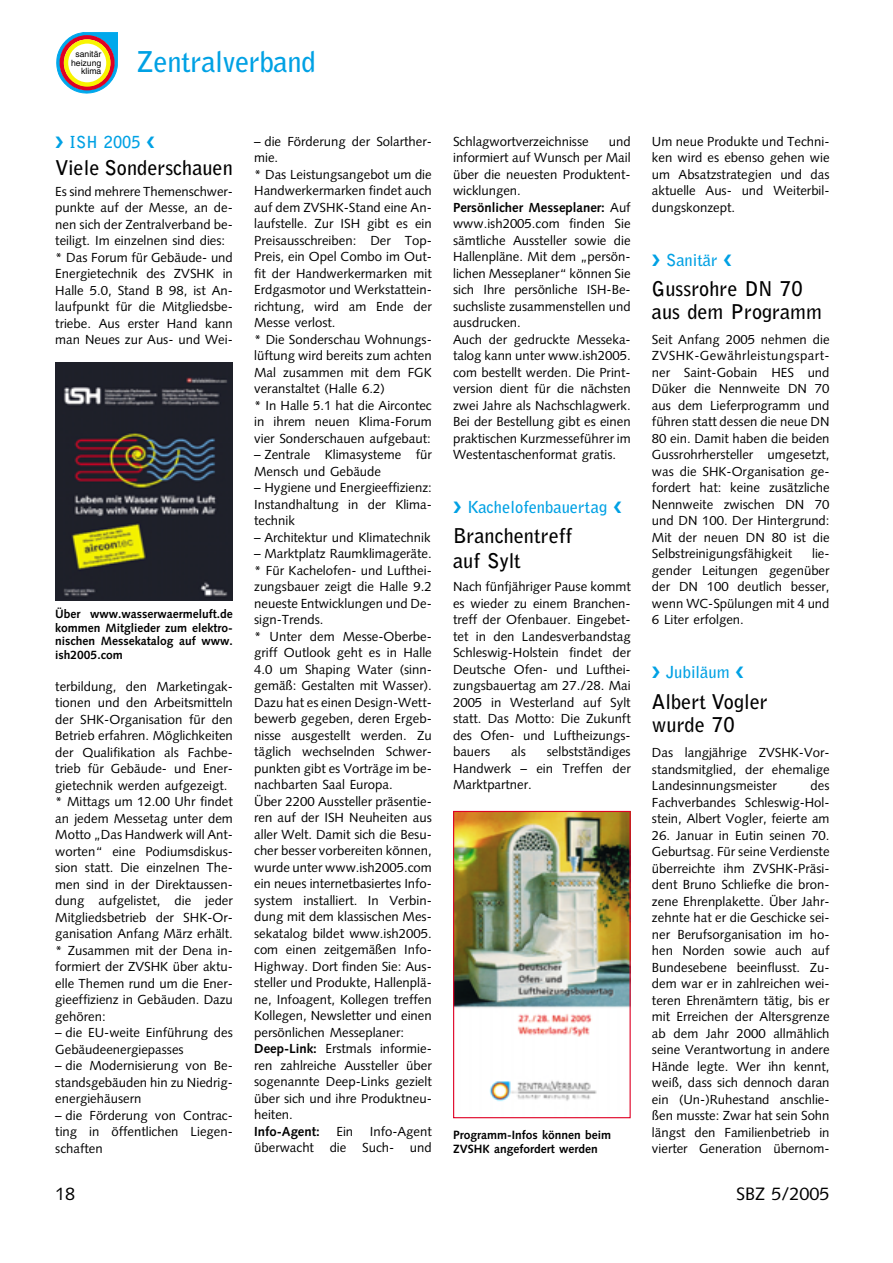
<style>
.page{position:relative;width:893px;height:1263px;background:#fff}
.page>*{position:absolute;margin:0;border:0;box-sizing:border-box;transform-origin:0 0}
.t1{font:700 28.5px "Bell Gothic";letter-spacing:-.01em;color:#00a1e4}
.t2{font:700 20.25px/23.2px "Bell Gothic";color:#000}
.t3{font:18px "Syntax";color:#000}
.t4{font:700 16.5px "Bell Gothic";color:#00a1e4}
.t5{font:13.2px/16.5px "Syntax";color:#000;text-align:justify}
.t6{font:700 13.2px "Syntax";color:#000}
.t7{font:700 12px/13.5px "Syntax";color:#000;text-align:justify}
.t8{font:8.7px/8.7px "Helvetica";color:#000;text-align:right}
.s1{font-weight:700}
</style>
<div class="page">
<svg style="left:57px;top:32px;width:61px;height:61px"></svg>
<svg style="left:60px;top:35px;width:55px;height:55px"></svg>
<svg style="left:64px;top:39px;width:46px;height:48px"></svg>
<img style="left:55px;top:362px;width:178px;height:238px">
<img style="left:455px;top:813px;width:173px;height:289px">
<div style="left:453px;top:811px;width:177px;height:307px;border:1px solid #df0024"></div>
<p class="t8" style="left:71px;top:51px;width:32px">sanitär heizung klima</p>
<h1 class="t1" style="left:136px;top:51px;width:181px">Zentralverband</h1>
<p class="t4" style="left:70px;top:136px;width:72px">ISH 2005</p>
<h2 class="t2" style="left:55px;top:157px;width:179px">Viele Sonderschauen</h2>
<p class="t5" style="left:55px;top:184px;width:179px;text-align:left">Es sind mehrere Themenschwer&shy;punkte auf der Messe, an de&shy;nen sich der Zentralverband be&shy;teiligt. Im einzelnen sind dies: * Das Forum für Gebäude- und<br>Energietechnik des ZVSHK in<br>Halle 5.0, Stand B 98, ist An&shy;laufpunkt für die Mitgliedsbe&shy;triebe. Aus erster Hand kann man Neues zur Aus- und Wei-</p>
<p class="t7" style="left:55px;top:608px;width:179px">Über www.wasserwaermeluft.de kommen Mitglieder zum elektro&shy;nischen Messekatalog auf www. ish2005.com</p>
<p class="t5" style="left:55px;top:679px;width:179px;text-align:left">terbildung, den Marketingak&shy;tionen und den Arbeitsmitteln der SHK-Organisation für den<br>Betrieb erfahren. Möglichkeiten der Qualifikation als Fachbe&shy;trieb für Gebäude- und Ener&shy;gietechnik werden aufgezeigt. * Mittags um 12.00 Uhr findet an jedem Messetag unter dem<br>Motto „Das Handwerk will Ant&shy;worten“ eine Podiumsdiskus&shy;sion statt. Die einzelnen The&shy;men sind in der Direktaussen&shy;dung aufgelistet, die jeder<br>Mitgliedsbetrieb der SHK-Or&shy;ganisation Anfang März erhält. * Zusammen mit der Dena in&shy;formiert der ZVSHK über aktu&shy;elle Themen rund um die Ener&shy;gieeffizienz in Gebäuden. Dazu gehören:</p>
<p class="t5" style="left:55px;top:1026px;width:179px">– die EU-weite Einführung des<br>Gebäudeenergiepasses</p>
<p class="t5" style="left:55px;top:1059px;width:179px">– die Modernisierung von Be&shy;standsgebäuden hin zu Niedrig&shy;energiehäusern</p>
<p class="t5" style="left:55px;top:1108px;width:179px">– die Förderung von Contrac&shy;ting in öffentlichen Liegen&shy;schaften</p>
<p class="t5" style="left:254px;top:134px;width:179px;text-align:left">– die Förderung der Solarther&shy;mie.<br>* Das Leistungsangebot um die<br>Handwerkermarken findet auch auf dem ZVSHK-Stand eine An&shy;laufstelle. Zur ISH gibt es ein<br>Preisausschreiben: Der Top-<br>Preis, ein Opel Combo im Out&shy;fit der Handwerkermarken mit<br>Erdgasmotor und Werkstattein&shy;richtung, wird am Ende der<br>Messe verlost.<br>* Die Sonderschau Wohnungs&shy;lüftung wird bereits zum achten<br>Mal zusammen mit dem FGK veranstaltet (Halle 6.2)<br>* In Halle 5.1 hat die Aircontec in ihrem neuen Klima-Forum vier Sonderschauen aufgebaut:</p>
<p class="t5" style="left:254px;top:448px;width:179px">– Zentrale Klimasysteme für<br>Mensch und Gebäude</p>
<p class="t5" style="left:254px;top:481px;width:179px">– Hygiene und Energieeffizienz:<br>Instandhaltung in der Klima&shy;technik</p>
<p class="t5" style="left:254px;top:530px;width:178px">– Architektur und Klimatechnik</p>
<p class="t5" style="left:254px;top:547px;width:179px;text-align:left">– Marktplatz Raumklimageräte. * Für Kachelofen- und Lufthei&shy;zungsbauer zeigt die Halle 9.2 neueste Entwicklungen und De&shy;sign-Trends.<br>* Unter dem Messe-Oberbe&shy;griff Outlook geht es in Halle<br>4.0 um Shaping Water (sinn&shy;gemäß: Gestalten mit Wasser).<br>Dazu hat es einen Design-Wett&shy;bewerb gegeben, deren Ergeb&shy;nisse ausgestellt werden. Zu täglich wechselnden Schwer&shy;punkten gibt es Vorträge im be&shy;nachbarten Saal Europa.<br>Über 2200 Aussteller präsentie&shy;ren auf der ISH Neuheiten aus aller Welt. Damit sich die Besu&shy;cher besser vorbereiten können, wurde unter www.ish2005.com ein neues internetbasiertes Info&shy;system installiert. In Verbin&shy;dung mit dem klassischen Mes&shy;sekatalog bildet www.ish2005. com einen zeitgemäßen Info-<br>Highway. Dort finden Sie: Aus&shy;steller und Produkte, Hallenplä&shy;ne, Infoagent, Kollegen treffen<br>Kollegen, Newsletter und einen persönlichen Messeplaner:<br><span class="s1">Deep-Link:</span> Erstmals informie&shy;ren zahlreiche Aussteller über sogenannte Deep-Links gezielt über sich und ihre Produktneu&shy;heiten.</p>
<p class="t6" style="left:254px;top:1126px;width:67px">Info-Agent:</p>
<p class="t5" style="left:336px;top:1124px;width:18px">Ein</p>
<p class="t5" style="left:254px;top:1124px;width:179px;text-align:right">Info-Agent<br>überwacht die Such- und</p>
<p class="t5" style="left:453px;top:134px;width:179px;text-align:left;text-indent:156px">und informiert auf Wunsch per Mail über die neuesten Produktent&shy;wicklungen.<br><span class="s1">Persönlicher Messeplaner:</span> Auf www.ish2005.com finden Sie sämtliche Aussteller sowie die<br>Hallenpläne. Mit dem „persön&shy;lichen Messeplaner“ können Sie sich Ihre persönliche ISH-Be&shy;suchsliste zusammenstellen und ausdrucken.<br>Auch der gedruckte Messeka&shy;talog kann unter www.ish2005. com bestellt werden. Die Print&shy;version dient für die nächsten zwei Jahre als Nachschlagwerk.<br>Bei der Bestellung gibt es einen praktischen Kurzmesseführer im<br>Westentaschenformat gratis.</p>
<p class="t4" style="left:467px;top:501px;width:141px">Kachelofenbauertag</p>
<h2 class="t2" style="left:453px;top:525px;width:121px;line-height:24.8px">Branchentreff auf Sylt</h2>
<p class="t5" style="left:453px;top:580px;width:179px">Nach fünfjähriger Pause kommt es wieder zu einem Branchen&shy;treff der Ofenbauer. Eingebet&shy;tet in den Landesverbandstag Schleswig-Holstein findet der Deutsche Ofen- und Lufthei&shy;zungsbauertag am 27./28. Mai 2005 in Westerland auf Sylt statt. Das Motto: Die Zukunft des Ofen- und Luftheizungs&shy;bauers</p>
<p class="t5" style="left:453px;top:134px;width:137px">Schlagwortverzeichnisse</p>
<p class="t5" style="left:453px;top:745px;width:179px;text-indent:94px">selbstständiges Handwerk – ein Treffen der Marktpartner.</p>
<p class="t5" style="left:511px;top:745px;width:16px">als</p>
<p class="t7" style="left:453px;top:1129px;width:159px">Programm-Infos können beim<br>ZVSHK angefordert werden</p>
<p class="t5" style="left:652px;top:134px;width:179px">Um neue Produkte und Techni&shy;ken wird es ebenso gehen wie um Absatzstrategien und das aktuelle Aus- und Weiterbil&shy;dungskonzept.</p>
<p class="t4" style="left:666px;top:254px;width:53px">Sanitär</p>
<h2 class="t2" style="left:652px;top:278px;width:171px">Gussrohre DN 70 aus dem Programm</h2>
<p class="t5" style="left:652px;top:332px;width:179px">Seit Anfang 2005 nehmen die ZVSHK-Gewährleistungspart&shy;ner Saint-Gobain HES und Düker die Nennweite DN 70 aus dem Lieferprogramm und führen statt dessen die neue DN 80 ein. Damit haben die beiden Gussrohrhersteller umgesetzt, was die SHK-Organisation ge&shy;fordert hat: keine zusätzliche Nennweite zwischen DN 70 und DN 100. Der Hintergrund:<br>Mit der neuen DN 80 ist die Selbstreinigungsfähigkeit</p>
<p class="t5" style="left:652px;top:547px;width:179px;text-indent:160px">lie&shy;gender Leitungen gegenüber der DN 100 deutlich besser, wenn WC-Spülungen mit 4 und 6 Liter erfolgen.</p>
<p class="t4" style="left:666px;top:666px;width:65px">Jubiläum</p>
<h2 class="t2" style="left:652px;top:692px;width:117px">Albert Vogler wurde 70</h2>
<p class="t5" style="left:652px;top:746px;width:179px">Das langjährige ZVSHK-Vor&shy;standsmitglied, der ehemalige Landesinnungsmeister</p>
<p class="t5" style="left:652px;top:779px;width:179px;text-indent:159px">des Fachverbandes Schleswig-Hol&shy;stein, Albert Vogler, feierte am</p>
<p class="t5" style="left:652px;top:828px;width:179px">26. Januar in Eutin seinen 70.<br>Geburtsag. Für seine Verdienste überreichte ihm ZVSHK-Präsi&shy;dent Bruno Schliefke die bron&shy;zene Ehrenplakette. Über Jahr&shy;zehnte hat er die Geschicke sei&shy;ner Berufsorganisation im ho&shy;hen Norden sowie auch auf Bundesebene beeinflusst. Zu&shy;dem war er in zahlreichen wei&shy;teren Ehrenämtern tätig, bis er mit Erreichen der Altersgrenze ab dem Jahr 2000 allmählich seine Verantwortung in andere Hände legte. Wer ihn kennt, weiß, dass sich dennoch daran ein (Un-)Ruhestand anschlie&shy;ßen musste: Zwar hat sein Sohn längst den Familienbetrieb in vierter Generation übernom-</p>
<h3 class="t3" style="left:55px;top:1186px;width:22px">18</h3>
<h3 class="t3" style="left:736px;top:1186px;width:95px">SBZ 5/2005</h3>
</div>
